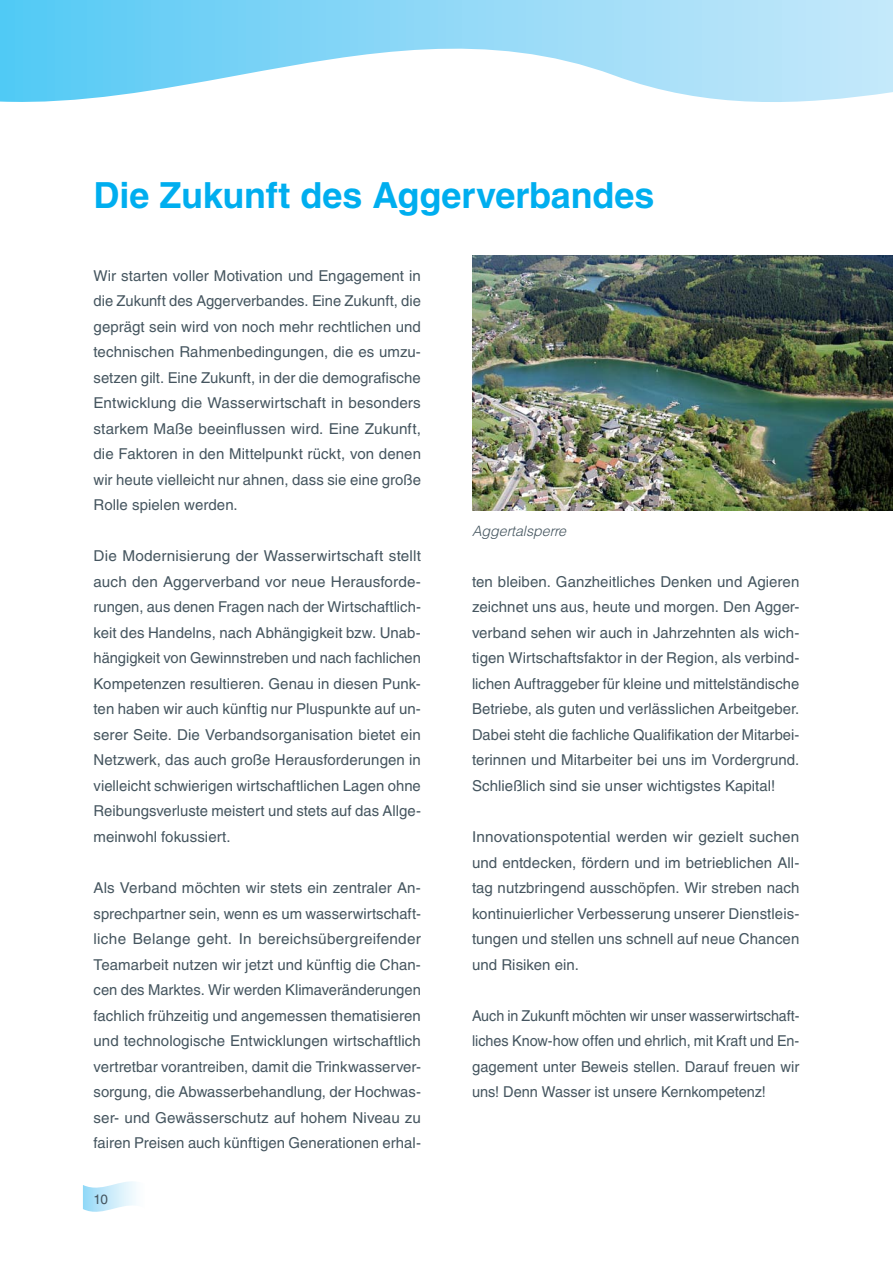
<style>
.page{position:relative;width:893px;height:1263px;background:#fff}
.page>*{position:absolute;margin:0;border:0;box-sizing:border-box;transform-origin:0 0}
.t1{font:700 36px "Helvetica LT Std";letter-spacing:-.005em;color:#00aeef}
.t2{font:15px/25.5px "Helvetica LT Std";letter-spacing:.005em;color:#45555f;text-align:justify}
.t3{font:15px/25.5px "Helvetica LT Std";letter-spacing:.005em;color:#45555f;text-align:justify;scale:.95 1}
.t4{font:italic 300 14.25px "Helvetica LT Std";letter-spacing:-.005em;color:#45555f}
.t5{font:13.5px "Helvetica LT Std";color:#45555f}
</style>
<div class="page">
<svg style="left:83px;top:1181px;width:53px;height:31px"></svg>
<svg style="left:0;top:0;width:893px;height:102px"></svg>
<img style="left:472px;top:255px;width:421px;height:255px">
<h1 class="t1" style="left:94px;top:174px;width:562px">Die Zukunft des Aggerverbandes</h1>
<p class="t2" style="left:94px;top:263px;width:329px">Wir starten voller Motivation und Engagement in die Zukunft des Aggerverbandes. Eine Zukunft, die geprägt sein wird von noch mehr rechtlichen und technischen Rahmenbedingungen, die es umzu&shy;setzen gilt. Eine Zukunft, in der die demografische Entwicklung die Wasserwirtschaft in besonders starkem Maße beeinflussen wird. Eine Zukunft, die Faktoren in den Mittelpunkt rückt, von denen wir heute vielleicht nur ahnen, dass sie eine große Rolle spielen werden.</p>
<p class="t2" style="left:94px;top:543px;width:329px">Die Modernisierung der Wasserwirtschaft stellt auch den Aggerverband vor neue Herausforde&shy;rungen, aus denen Fragen nach der Wirtschaftlich&shy;keit des Handelns, nach Abhängigkeit bzw. Unab&shy;hängigkeit von Gewinnstreben und nach fachlichen Kompetenzen resultieren. Genau in diesen Punk&shy;ten haben wir auch künftig nur Pluspunkte auf un&shy;serer Seite. Die Verbandsorganisation bietet ein Netzwerk, das auch große Herausforderungen in vielleicht schwierigen wirtschaftlichen Lagen ohne Reibungsverluste meistert und stets auf das Allge&shy;meinwohl fokussiert.</p>
<p class="t2" style="left:94px;top:875px;width:329px">Als Verband möchten wir stets ein zentraler An&shy;sprechpartner sein, wenn es um wasserwirtschaft&shy;liche Belange geht. In bereichsübergreifender Teamarbeit nutzen wir jetzt und künftig die Chan&shy;cen des Marktes. Wir werden Klimaveränderungen fachlich frühzeitig und angemessen thematisieren und technologische Entwicklungen wirtschaftlich vertretbar vorantreiben, damit die Trinkwasserver&shy;sorgung, die Abwasserbehandlung, der Hochwas&shy;ser- und Gewässerschutz auf hohem Niveau zu fairen Preisen auch künftigen Generationen erhal-</p>
<p class="t5" style="left:94px;top:1191px;width:16px">10</p>
<p class="t4" style="left:472px;top:522px;width:96px">Aggertalsperre</p>
<p class="t2" style="left:472px;top:569px;width:329px">ten bleiben. Ganzheitliches Denken und Agieren zeichnet uns aus, heute und morgen. Den Agger&shy;verband sehen wir auch in Jahrzehnten als wich&shy;tigen Wirtschaftsfaktor in der Region, als verbind&shy;lichen Auftraggeber für kleine und mittelständische Betriebe, als guten und verlässlichen Arbeitgeber.<br>Dabei steht die fachliche Qualifikation der Mitarbei&shy;terinnen und Mitarbeiter bei uns im Vordergrund.<br>Schließlich sind sie unser wichtigstes Kapital!</p>
<p class="t2" style="left:472px;top:824px;width:329px">Innovationspotential werden wir gezielt suchen und entdecken, fördern und im betrieblichen All&shy;tag nutzbringend ausschöpfen. Wir streben nach kontinuierlicher Verbesserung unserer Dienstleis&shy;tungen und stellen uns schnell auf neue Chancen und Risiken ein.</p>
<p class="t3" style="left:472px;top:1002px;width:346px">Auch in Zukunft möchten wir unser wasserwirtschaft&shy;liches Know-how offen und ehrlich, mit Kraft und En&shy;gagement unter Beweis stellen. Darauf freuen wir uns! Denn Wasser ist unsere Kernkompetenz!</p>
</div>
